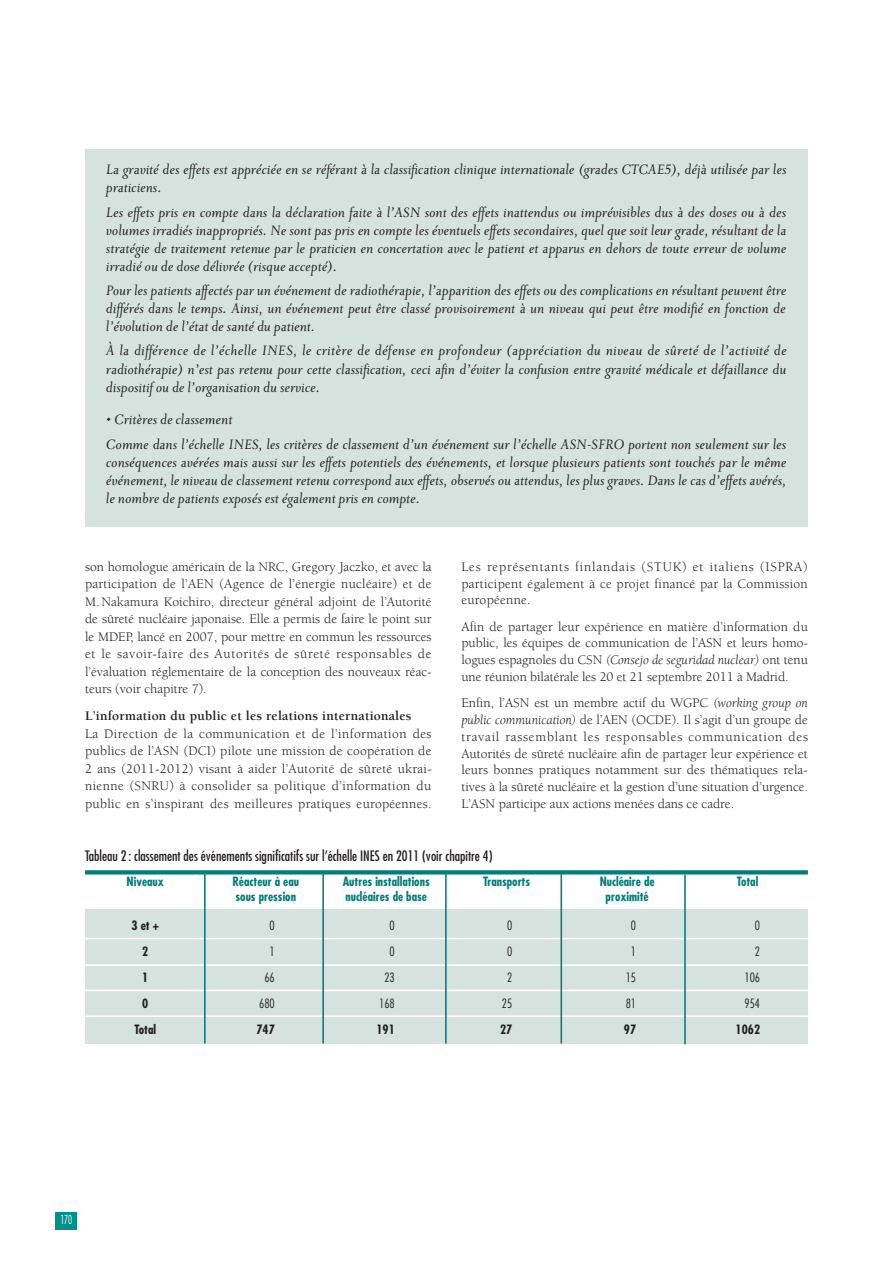
<style>
.page{position:relative;width:893px;height:1263px;background:#fff}
.page>*{position:absolute;margin:0;border:0;box-sizing:border-box;transform-origin:0 0}
.t1{font:italic 16.5px/18px "Priori Ser Reg";color:#231f20;text-align:justify}
.t2{font:condensed 14.1px "Futura";color:#231f20}
.t3{font:13.5px/17.5px "Berkeley";color:#231f20;text-align:justify}
.t4{font:700 13.5px "Berkeley";letter-spacing:.015em;color:#231f20}
.t5{font:700 condensed 12.45px "Futura";color:#007e7a}
.t6{font:300 condensed 12.45px "Futura";color:#231f20}
.t7{font:700 condensed 12.45px "Futura";color:#231f20}
.t8{font:300 condensed 12px "Futura";color:#fff;scale:.8 1}
.s1{font-style:italic}
</style>
<div class="page">
<div style="left:55px;top:1212px;width:22px;height:17px;background:#00918f"></div>
<div style="left:85px;top:873px;width:723px;height:171px;background:#d5e2dd"></div>
<div style="left:85px;top:873px;width:723px;height:35px;background:#fff"></div>
<hr style="left:85px;top:907px;width:723px;height:2px;background:#fff">
<svg style="left:85px;top:870px;width:723px;height:4px;background:#108682"></svg>
<hr style="left:85px;top:938px;width:723px;height:1px;background:#fff">
<hr style="left:85px;top:964px;width:723px;height:2px;background:#fff">
<hr style="left:85px;top:990px;width:723px;height:1px;background:#fff">
<hr style="left:85px;top:1015px;width:723px;height:2px;background:#fff">
<hr style="left:204px;top:874px;width:2px;height:169px;background:#007e7a">
<hr style="left:322px;top:874px;width:2px;height:169px;background:#007e7a">
<hr style="left:445px;top:874px;width:2px;height:169px;background:#007e7a">
<hr style="left:560px;top:874px;width:2px;height:169px;background:#007e7a">
<hr style="left:684px;top:875px;width:2px;height:169px;background:#007e7a">
<div style="left:85px;top:149px;width:723px;height:377px;background:#d5e2dd"></div>
<p class="t1" style="left:106px;top:160px;width:682px">La gravité des effets est appréciée en se référant à la classification clinique internationale (grades CTCAE5), déjà utilisée par les praticiens.</p>
<p class="t1" style="left:106px;top:202px;width:682px">Les effets pris en compte dans la déclaration faite à l’ASN sont des effets inattendus ou imprévisibles dus à des doses ou à des volumes irradiés inappropriés. Ne sont pas pris en compte les éventuels effets secondaires, quel que soit leur grade, résultant de la stratégie de traitement retenue par le praticien en concertation avec le patient et apparus en dehors de toute erreur de volume irradié ou de dose délivrée (risque accepté).</p>
<p class="t1" style="left:106px;top:280px;width:682px">Pour les patients affectés par un événement de radiothérapie, l’apparition des effets ou des complications en résultant peuvent être différés dans le temps. Ainsi, un événement peut être classé provisoirement à un niveau qui peut être modifié en fonction de l’évolution de l’état de santé du patient.</p>
<p class="t1" style="left:106px;top:341px;width:682px">À la différence de l’échelle INES, le critère de défense en profondeur (appréciation du niveau de sûreté de l’activité de radiothérapie) n’est pas retenu pour cette classification, ceci afin d’éviter la confusion entre gravité médicale et défaillance du dispositif ou de l’organisation du service.</p>
<p class="t1" style="left:106px;top:406px;width:682px;line-height:24.3px">• Critères de classement<br>Comme dans l’échelle INES, les critères de classement d’un événement sur l’échelle ASN-SFRO portent non seulement sur les</p>
<p class="t1" style="left:106px;top:452px;width:682px">conséquences avérées mais aussi sur les effets potentiels des événements, et lorsque plusieurs patients sont touchés par le même événement, le niveau de classement retenu correspond aux effets, observés ou attendus, les plus graves. Dans le cas d’effets avérés, le nombre de patients exposés est également pris en compte.</p>
<p class="t3" style="left:85px;top:559px;width:348px">son homologue américain de la NRC, Gregory Jaczko, et avec la participation de l’AEN (Agence de l’énergie nucléaire) et de M. Nakamura Koichiro, directeur général adjoint de l’Autorité de sûreté nucléaire japonaise. Elle a permis de faire le point sur le MDEP, lancé en 2007, pour mettre en commun les ressources et le savoir-faire des Autorités de sûreté responsables de l’évaluation réglementaire de la conception des nouveaux réac&shy;teurs (voir chapitre 7).</p>
<p class="t4" style="left:85px;top:711px;width:328px">L’information du public et les relations internationales</p>
<p class="t3" style="left:85px;top:726px;width:348px">La Direction de la communication et de l’information des publics de l’ASN (DCI) pilote une mission de coopération de 2 ans (2011-2012) visant à aider l’Autorité de sûreté ukrai&shy;nienne (SNRU) à consolider sa politique d’information du public en s’inspirant des meilleures pratiques européennes.</p>
<p class="t3" style="left:461px;top:559px;width:348px;line-height:16.8px">Les représentants finlandais (STUK) et italiens (ISPRA) participent également à ce projet financé par la Commission européenne.</p>
<p class="t3" style="left:461px;top:619px;width:348px;line-height:16.8px">Afin de partager leur expérience en matière d’information du public, les équipes de communication de l’ASN et leurs homo&shy;logues espagnoles du CSN <span class="s1">(Consejo de seguridad nuclear)</span> ont tenu une réunion bilatérale les 20 et 21 septembre 2011 à Madrid.</p>
<p class="t3" style="left:461px;top:696px;width:348px;line-height:16.8px">Enfin, l’ASN est un membre actif du WGPC <span class="s1">(working group on public communication)</span> de l’AEN (OCDE). Il s’agit d’un groupe de travail rassemblant les responsables communication des Autorités de sûreté nucléaire afin de partager leur expérience et leurs bonnes pratiques notamment sur des thématiques rela&shy;tives à la sûreté nucléaire et la gestion d’une situation d’urgence.<br>L’ASN participe aux actions menées dans ce cadre.</p>
<p class="t2" style="left:85px;top:849px;width:409px">Tableau 2 : classement des événements significatifs sur l’échelle INES en 2011 (voir chapitre 4)</p>
<p class="t5" style="left:127px;top:876px;width:39px">Niveaux</p>
<p class="t5" style="left:232px;top:876px;width:68px">Réacteur à eau</p>
<p class="t5" style="left:343px;top:876px;width:89px">Autres installations</p>
<p class="t5" style="left:483px;top:876px;width:48px">Transports</p>
<p class="t5" style="left:600px;top:876px;width:56px">Nucléaire de</p>
<p class="t5" style="left:737px;top:876px;width:23px">Total</p>
<p class="t5" style="left:235px;top:891px;width:62px">sous pression</p>
<p class="t5" style="left:345px;top:891px;width:83px">nucléaires de base</p>
<p class="t5" style="left:606px;top:891px;width:45px">proximité</p>
<p class="t7" style="left:132px;top:920px;width:29px">3 et +</p>
<p class="t6" style="left:270px;top:920px;width:7px">0</p>
<p class="t6" style="left:390px;top:920px;width:7px">0</p>
<p class="t6" style="left:507px;top:920px;width:7px">0</p>
<p class="t6" style="left:631px;top:920px;width:7px">0</p>
<p class="t6" style="left:755px;top:920px;width:7px">0</p>
<p class="t7" style="left:142px;top:946px;width:8px">2</p>
<p class="t6" style="left:270px;top:946px;width:7px">1</p>
<p class="t6" style="left:390px;top:946px;width:7px">0</p>
<p class="t6" style="left:507px;top:946px;width:7px">0</p>
<p class="t6" style="left:631px;top:946px;width:7px">1</p>
<p class="t6" style="left:755px;top:946px;width:7px">2</p>
<p class="t7" style="left:142px;top:972px;width:8px">1</p>
<p class="t6" style="left:264px;top:972px;width:12px">66</p>
<p class="t6" style="left:384px;top:972px;width:12px">23</p>
<p class="t6" style="left:507px;top:972px;width:7px">2</p>
<p class="t6" style="left:626px;top:972px;width:12px">15</p>
<p class="t6" style="left:744px;top:972px;width:17px">106</p>
<p class="t7" style="left:142px;top:998px;width:8px">0</p>
<p class="t6" style="left:259px;top:998px;width:17px">680</p>
<p class="t6" style="left:379px;top:998px;width:17px">168</p>
<p class="t6" style="left:502px;top:998px;width:12px">25</p>
<p class="t6" style="left:626px;top:998px;width:12px">81</p>
<p class="t6" style="left:744px;top:998px;width:17px">954</p>
<p class="t7" style="left:134px;top:1024px;width:23px">Total</p>
<p class="t7" style="left:256px;top:1024px;width:20px">747</p>
<p class="t7" style="left:376px;top:1024px;width:20px">191</p>
<p class="t7" style="left:500px;top:1024px;width:14px">27</p>
<p class="t7" style="left:624px;top:1024px;width:14px">97</p>
<p class="t7" style="left:736px;top:1024px;width:26px">1062</p>
<p class="t8" style="left:60px;top:1215px;width:16px">170</p>
</div>
